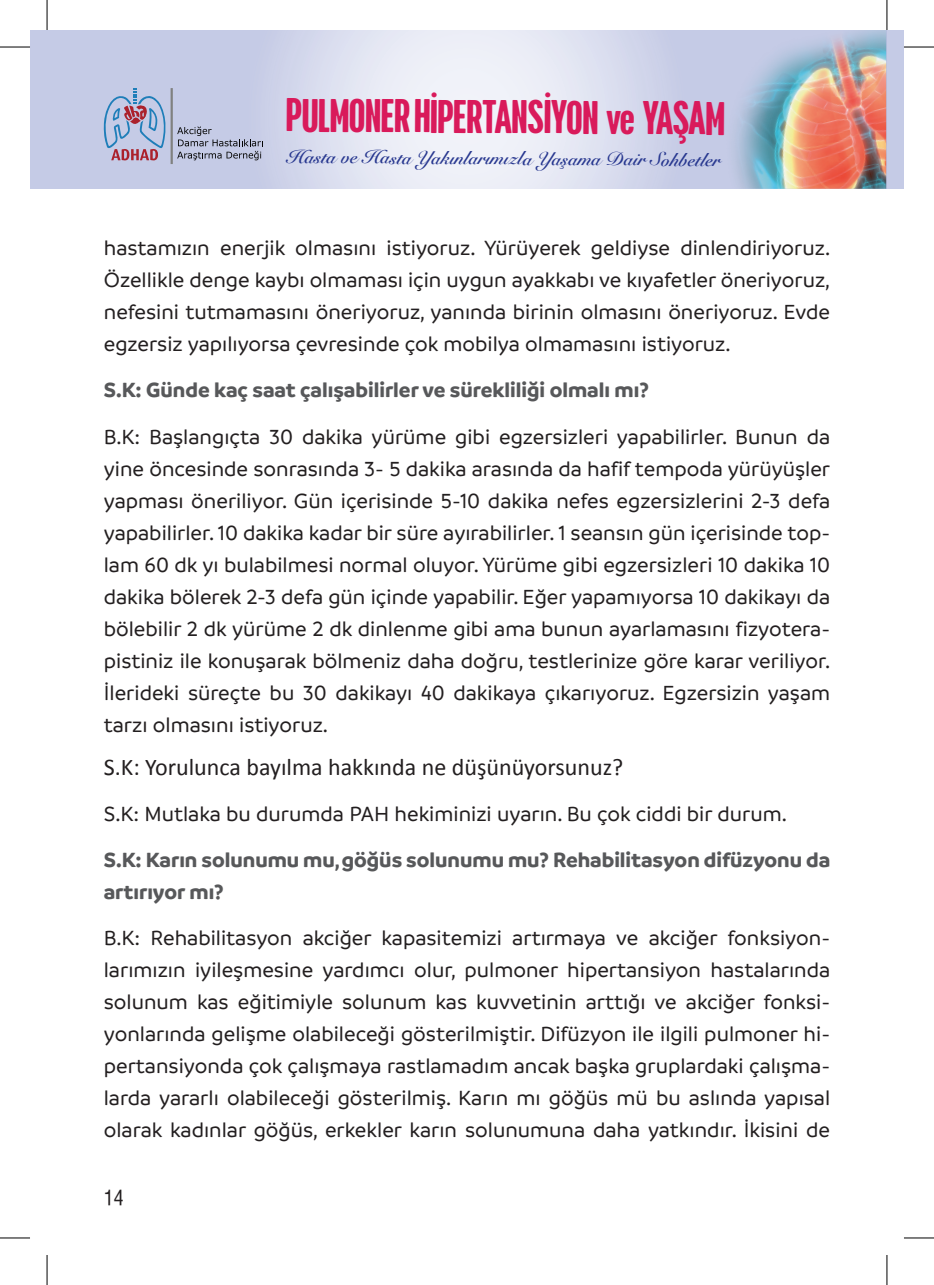
<style>
.page{position:relative;width:934px;height:1285px;background:#fff}
.page>*{position:absolute;margin:0;border:0;box-sizing:border-box;transform-origin:0 0}
.t1{font:500 44px "Cervo Neue Con";letter-spacing:-.03em;color:#d91a5b}
.t2{font:24px "Calibri";color:#231f20}
.t3{font:500 22px/32px "Branding SF";color:#231f20;text-align:justify}
.t4{font:700 22px/32px "Branding SF";color:#57585a}
.t5{font:20px "Helvetica Cond";color:#231f20}
.t6{font:700 18.6px "Snell Roundhand";color:#283890}
</style>
<div class="page">
<svg style="left:30px;top:30px;width:661px;height:159px;background:#d8dcee"></svg>
<svg style="left:103px;top:88px;width:64px;height:72px;background:#abadcb"></svg>
<hr style="left:170px;top:88px;width:3px;height:76px;background:#808180">
<svg style="left:177px;top:126px;width:85px;height:34px;background:#a9aec4"></svg>
<img style="left:691px;top:30px;width:195px;height:159px">
<div style="left:886px;top:30px;width:17px;height:159px;background:#c5cbe6"></div>
<hr style="left:0;top:47px;width:30px;height:1px;background:#000">
<hr style="left:903px;top:47px;width:30px;height:1px;background:#000">
<hr style="left:0;top:1237px;width:30px;height:1px;background:#000">
<hr style="left:903px;top:1237px;width:30px;height:1px;background:#000">
<hr style="left:47px;top:0;width:1px;height:30px;background:#000">
<hr style="left:47px;top:1255px;width:1px;height:30px;background:#000">
<hr style="left:886px;top:0;width:1px;height:30px;background:#000">
<hr style="left:886px;top:1255px;width:1px;height:30px;background:#000">
<h1 class="t1" style="left:285px;top:89px;width:441px">PULMONER HİPERTANSİYON ve YAŞAM</h1>
<p class="t6" style="left:287px;top:142px;width:434px">Hasta ve Hasta Yakınlarımızla Yaşama Dair Sohbetler</p>
<p class="t3" style="left:104px;top:232px;width:727px">hastamızın enerjik olmasını istiyoruz. Yürüyerek geldiyse dinlendiriyoruz.<br>Özellikle denge kaybı olmaması için uygun ayakkabı ve kıyafetler öneriyoruz, nefesini tutmamasını öneriyoruz, yanında birinin olmasını öneriyoruz. Evde egzersiz yapılıyorsa çevresinde çok mobilya olmamasını istiyoruz.</p>
<p class="t4" style="left:104px;top:374px;width:546px">S.K: Günde kaç saat çalışabilirler ve sürekliliği olmalı mı?</p>
<p class="t3" style="left:104px;top:420px;width:727px">B.K: Başlangıçta 30 dakika yürüme gibi egzersizleri yapabilirler. Bunun da yine öncesinde sonrasında 3- 5 dakika arasında da hafif tempoda yürüyüşler yapması öneriliyor. Gün içerisinde 5-10 dakika nefes egzersizlerini 2-3 defa yapabilirler. 10 dakika kadar bir süre ayırabilirler. 1 seansın gün içerisinde top&shy;lam 60 dk yı bulabilmesi normal oluyor. Yürüme gibi egzersizleri 10 dakika 10 dakika bölerek 2-3 defa gün içinde yapabilir. Eğer yapamıyorsa 10 dakikayı da bölebilir 2 dk yürüme 2 dk dinlenme gibi ama bunun ayarlamasını fizyotera&shy;pistiniz ile konuşarak bölmeniz daha doğru, testlerinize göre karar veriliyor.<br>İlerideki süreçte bu 30 dakikayı 40 dakikaya çıkarıyoruz. Egzersizin yaşam tarzı olmasını istiyoruz.</p>
<p class="t2" style="left:104px;top:751px;width:521px">S.K: Yorulunca bayılma hakkında ne düşünüyorsunuz?</p>
<p class="t3" style="left:104px;top:797px;width:684px">S.K: Mutlaka bu durumda PAH hekiminizi uyarın. Bu çok ciddi bir durum.</p>
<p class="t4" style="left:104px;top:843px;width:727px">S.K: Karın solunumu mu, göğüs solunumu mu? Rehabilitasyon difüzyonu da artırıyor mı?</p>
<p class="t3" style="left:104px;top:922px;width:727px">B.K: Rehabilitasyon akciğer kapasitemizi artırmaya ve akciğer fonksiyon&shy;larımızın iyileşmesine yardımcı olur, pulmoner hipertansiyon hastalarında solunum kas eğitimiyle solunum kas kuvvetinin arttığı ve akciğer fonksi&shy;yonlarında gelişme olabileceği gösterilmiştir. Difüzyon ile ilgili pulmoner hi&shy;pertansiyonda çok çalışmaya rastlamadım ancak başka gruplardaki çalışma&shy;larda yararlı olabileceği gösterilmiş. Karın mı göğüs mü bu aslında yapısal olarak kadınlar göğüs, erkekler karın solunumuna daha yatkındır. İkisini de</p>
<p class="t5" style="left:104px;top:1185px;width:21px">14</p>
</div>
